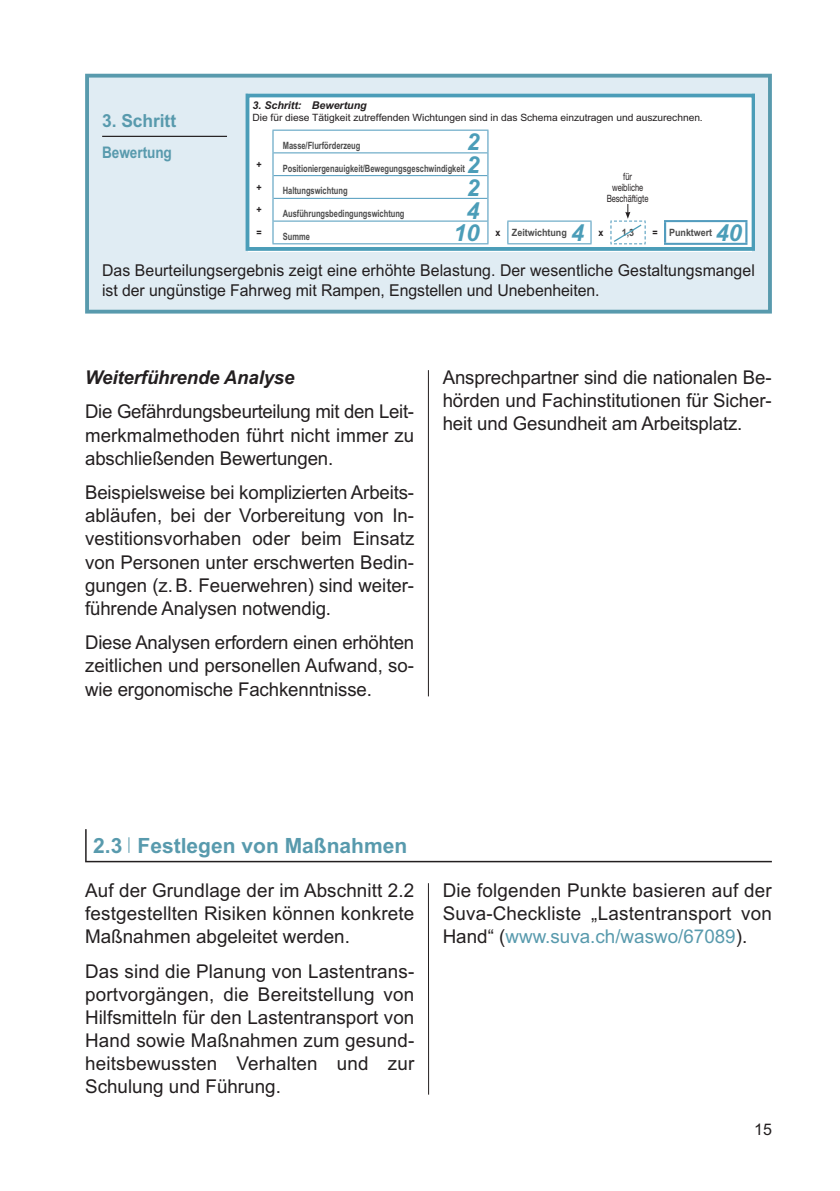
<style>
.page{position:relative;width:840px;height:1191px;background:#fff}
.page>*{position:absolute;margin:0;border:0;box-sizing:border-box;transform-origin:0 0}
.t1{font:23.4px/23px "Arial Bold Italic MT+VKQYGK";color:#4b9db8;text-align:center}
.t2{font:700 21px "Arial";color:#589aad}
.t3{font:19px/23.2px "Arial";color:#231f20;text-align:justify}
.t4{font:italic 700 19px "Arial";letter-spacing:-.005em;color:#231f20}
.t5{font:700 18px "Arial";letter-spacing:-.005em;color:#589aad}
.t6{font:16.4px/19.8px "Arial";color:#231f20}
.t7{font:700 16px "Arial";letter-spacing:-.005em;color:#589aad;scale:.85 1}
.t8{font:16px "Arial";color:#231f20}
.t9{font:10.8px "Arial Bold Italic MT+T42+UPMCTN";letter-spacing:-.005em;color:#231f20}
.t10{font:10px "Arial Bold MT+T42+VUBOIY";letter-spacing:-.005em;color:#4d4d4d;scale:.75 1}
.t11{font:10px "Arial MT+T42+LIHWER";letter-spacing:-.005em;color:#231f20}
.t12{font:10px "Arial Bold MT+T42+VUBOIY";letter-spacing:-.005em;color:#4d4d4d;scale:.89 1}
.t13{font:10px/11px "Helvetica Neue Roman+QQETSN";letter-spacing:-.005em;color:#231f20;text-align:center;scale:.75 1}
.t14{font:10px "Arial Bold MT+T42+VUBOIY";color:#231f20;scale:.89 1}
.s1{color:#231f20}
.s2{color:#589aad}
</style>
<div class="page">
<hr style="left:427px;top:883px;width:2px;height:211px;background:#231f20">
<hr style="left:85px;top:861px;width:686px;height:1px;background:#231f20">
<hr style="left:85px;top:829px;width:2px;height:32px;background:#231f20">
<svg style="left:128px;top:837px;width:1px;height:16px"></svg>
<hr style="left:427px;top:370px;width:1px;height:326px;background:#231f20">
<div style="left:89px;top:78px;width:678px;height:232px;background:#e0ecf3"></div>
<div style="left:85px;top:74px;width:686px;height:239px;border:4px solid #589aad"></div>
<div style="left:248px;top:94px;width:503px;height:158px;background:#fff"></div>
<hr style="left:272px;top:130px;width:216px;height:1px;background:#529cbe">
<hr style="left:273px;top:152px;width:214px;height:1px;background:#529cbe">
<hr style="left:273px;top:175px;width:214px;height:1px;background:#529cbe">
<hr style="left:273px;top:198px;width:214px;height:1px;background:#529cbe">
<hr style="left:273px;top:221px;width:214px;height:1px;background:#529cbe">
<hr style="left:272px;top:243px;width:216px;height:1px;background:#529cbe">
<svg style="left:272px;top:131px;width:1px;height:112px"></svg>
<svg style="left:487px;top:131px;width:1px;height:112px"></svg>
<svg style="left:507px;top:222px;width:1px;height:21px"></svg>
<svg style="left:590px;top:222px;width:1px;height:21px"></svg>
<hr style="left:507px;top:243px;width:84px;height:1px;background:#529cbe">
<hr style="left:507px;top:221px;width:84px;height:1px;background:#529cbe">
<hr style="left:663px;top:220px;width:84px;height:2px;background:#529cbe">
<hr style="left:663px;top:243px;width:84px;height:2px;background:#529cbe">
<hr style="left:663px;top:222px;width:2px;height:21px;background:#529cbe">
<hr style="left:744px;top:222px;width:3px;height:21px;background:#529cbe">
<svg style="left:610px;top:204px;width:35px;height:40px"></svg>
<div style="left:245px;top:94px;width:509px;height:157px;border:4px solid #4b9db8"></div>
<hr style="left:102px;top:136px;width:125px;height:1px;background:#231f20">
<p class="t5" style="left:102px;top:110px;width:75px">3. Schritt</p>
<p class="t7" style="left:102px;top:144px;width:84px">Bewertung</p>
<p class="t9" style="left:252px;top:98px;width:116px">3. Schritt: Bewertung</p>
<p class="t11" style="left:252px;top:111px;width:451px">Die für diese Tätigkeit zutreffenden Wichtungen sind in das Schema einzutragen und auszurechnen.</p>
<p class="t14" style="left:256px;top:158px;width:7px">+</p>
<p class="t14" style="left:256px;top:180px;width:7px">+</p>
<p class="t14" style="left:256px;top:203px;width:7px">+</p>
<p class="t14" style="left:256px;top:226px;width:7px">=</p>
<p class="t1" style="left:453px;top:130px;width:27px">2<br>2<br>2<br>4<br>10</p>
<p class="t10" style="left:282px;top:139px;width:105px">Masse/Flurförderzeug</p>
<p class="t10" style="left:282px;top:162px;width:244px">Positioniergenauigkeit/Bewegungsgeschwindigkeit</p>
<p class="t13" style="left:606px;top:172px;width:57px">für weibliche<br>Beschäftigte</p>
<p class="t10" style="left:282px;top:184px;width:88px">Haltungswichtung</p>
<p class="t10" style="left:282px;top:207px;width:164px">Ausführungsbedingungswichtung</p>
<p class="t1" style="left:570px;top:222px;width:14px">4</p>
<p class="t1" style="left:715px;top:222px;width:27px">40</p>
<p class="t10" style="left:282px;top:230px;width:38px">Summe</p>
<p class="t12" style="left:495px;top:226px;width:82px"><span class="s1">x</span> Zeitwichtung</p>
<p class="t14" style="left:598px;top:226px;width:7px">x</p>
<p class="t12" style="left:621px;top:226px;width:15px">1,3</p>
<p class="t12" style="left:652px;top:226px;width:69px"><span class="s1">=</span> Punktwert</p>
<p class="t6" style="left:102px;top:260px;width:653px">Das Beurteilungsergebnis zeigt eine erhöhte Belastung. Der wesentliche Gestaltungsmangel ist der ungünstige Fahrweg mit Rampen, Engstellen und Unebenheiten.</p>
<p class="t14" style="left:257px;top:271px;width:9px">R</p>
<p class="t4" style="left:85px;top:366px;width:211px">Weiterführende Analyse</p>
<p class="t3" style="left:85px;top:400px;width:330px">Die Gefährdungsbeurteilung mit den Leit&shy;merkmalmethoden führt nicht immer zu abschließenden Bewertungen.</p>
<p class="t3" style="left:85px;top:481px;width:330px">Beispielsweise bei komplizierten Arbeits&shy;abläufen, bei der Vorbereitung von In&shy;vestitionsvorhaben oder beim Einsatz von Personen unter erschwerten Bedin&shy;gungen (z.B. Feuerwehren) sind weiter&shy;führende Analysen notwendig.</p>
<p class="t3" style="left:85px;top:631px;width:330px">Diese Analysen erfordern einen erhöhten zeitlichen und personellen Aufwand, so&shy;wie ergonomische Fachkenntnisse.</p>
<p class="t3" style="left:442px;top:366px;width:330px">Ansprechpartner sind die nationalen Be&shy;hörden und Fachinstitutionen für Sicher&shy;heit und Gesundheit am Arbeitsplatz.</p>
<p class="t2" style="left:93px;top:833px;width:315px">2.3 Festlegen von Maßnahmen</p>
<p class="t3" style="left:85px;top:878px;width:330px">Auf der Grundlage der im Abschnitt 2.2 festgestellten Risiken können konkrete Maßnahmen abgeleitet werden.</p>
<p class="t3" style="left:85px;top:959px;width:330px">Das sind die Planung von Lastentrans&shy;portvorgängen, die Bereitstellung von Hilfsmitteln für den Lastentransport von Hand sowie Maßnahmen zum gesund&shy;heitsbewussten Verhalten und zur Schulung und Führung.</p>
<p class="t3" style="left:442px;top:878px;width:330px">Die folgenden Punkte basieren auf der Suva-Checkliste „Lastentransport von Hand“ (<span class="s2">www.suva.ch/waswo/67089</span>).</p>
<p class="t8" style="left:753px;top:1119px;width:19px">15</p>
</div>
